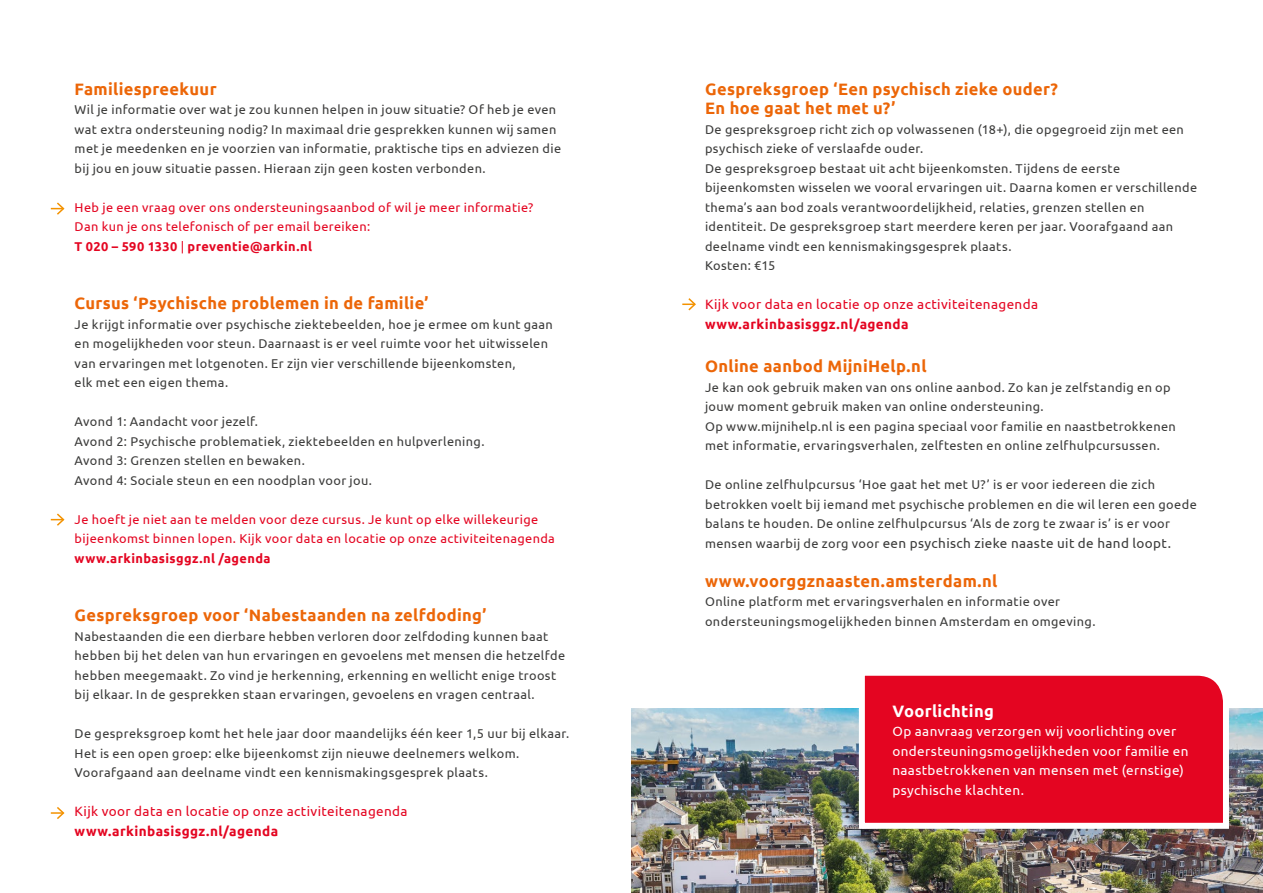
<style>
.page{position:relative;width:1263px;height:893px;background:#fff}
.page>*{position:absolute;margin:0;border:0;box-sizing:border-box;transform-origin:0 0}
.t1{font:700 16.5px/19.5px "Ubuntu";letter-spacing:.02em;color:#ec6608}
.t2{font:700 16.5px "Ubuntu";letter-spacing:.02em;color:#fff}
.t3{font:13.5px/19.5px "Ubuntu";letter-spacing:.03em;color:#fff}
.t4{font:13.5px "Ubuntu";letter-spacing:.03em;color:#e40521}
.t5{font:13.5px "Ubuntu";letter-spacing:.025em;color:#3c3c3b}
.t6{font:700 13.5px "Ubuntu";letter-spacing:.03em;color:#e40521}
.t7{font:12.75px/19.5px "Ubuntu";letter-spacing:.03em;color:#3c3c3b}
.t8{font:12.75px/19.5px "Ubuntu";letter-spacing:.03em;color:#e40521}
.t9{font:700 12.75px "Ubuntu";letter-spacing:.035em;color:#e40521}
.s1{font-weight:700}
.s2{font-size:12.75px}
</style>
<div class="page">
<img style="left:631px;top:708px;width:632px;height:185px">
<svg style="left:856px;top:675px;width:376px;height:157px;background:#e21c34"></svg>
<svg style="left:51px;top:202px;width:14px;height:13px"></svg>
<svg style="left:51px;top:513px;width:14px;height:13px"></svg>
<svg style="left:51px;top:807px;width:14px;height:12px"></svg>
<svg style="left:682px;top:298px;width:14px;height:13px"></svg>
<p class="t1" style="left:75px;top:79px;width:143px">Familiespreekuur</p>
<p class="t7" style="left:75px;top:100px;width:488px">Wil je informatie over wat je zou kunnen helpen in jouw situatie? Of heb je even wat extra ondersteuning nodig? In maximaal drie gesprekken kunnen wij samen met je meedenken en je voorzien van informatie, praktische tips en adviezen die bij jou en jouw situatie passen. Hieraan zijn geen kosten verbonden.</p>
<p class="t8" style="left:75px;top:197px;width:460px">Heb je een vraag over ons ondersteuningsaanbod of wil je meer informatie?<br>Dan kun je ons telefonisch of per email bereiken:<br><span class="s1">T 020 – 590 1330</span> | <span class="s1">preventie@arkin.nl</span></p>
<p class="t1" style="left:75px;top:294px;width:355px">Cursus ‘Psychische problemen in de familie’</p>
<p class="t7" style="left:75px;top:314px;width:480px">Je krijgt informatie over psychische ziektebeelden, hoe je ermee om kunt gaan en mogelijkheden voor steun. Daarnaast is er veel ruimte voor het uitwisselen van ervaringen met lotgenoten. Er zijn vier verschillende bijeenkomsten,<br>elk met een eigen thema.</p>
<p class="t7" style="left:75px;top:412px;width:411px">Avond 1: Aandacht voor jezelf.<br>Avond 2: Psychische problematiek, ziektebeelden en hulpverlening.<br>Avond 3: Grenzen stellen en bewaken.<br>Avond 4: Sociale steun en een noodplan voor jou.</p>
<p class="t8" style="left:75px;top:509px;width:482px">Je hoeft je niet aan te melden voor deze cursus. Je kunt op elke willekeurige bijeenkomst binnen lopen. Kijk voor data en locatie op onze activiteitenagenda</p>
<p class="t9" style="left:75px;top:551px;width:197px">www.arkinbasisggz.nl /agenda</p>
<p class="t1" style="left:75px;top:606px;width:413px">Gespreksgroep voor ‘Nabestaanden na zelfdoding’</p>
<p class="t7" style="left:75px;top:626px;width:492px">Nabestaanden die een dierbare hebben verloren door zelfdoding kunnen baat hebben bij het delen van hun ervaringen en gevoelens met mensen die hetzelfde hebben meegemaakt. Zo vind je herkenning, erkenning en wellicht enige troost bij elkaar. In de gesprekken staan ervaringen, gevoelens en vragen centraal.</p>
<p class="t7" style="left:75px;top:724px;width:496px">De gespreksgroep komt het hele jaar door maandelijks één keer 1,5 uur bij elkaar.<br>Het is een open groep: elke bijeenkomst zijn nieuwe deelnemers welkom.<br>Voorafgaand aan deelname vindt een kennismakingsgesprek plaats.</p>
<p class="t4" style="left:75px;top:803px;width:334px">Kijk voor data en locatie op onze activiteitenagenda</p>
<p class="t6" style="left:75px;top:823px;width:205px">www.arkinbasisggz.nl/agenda</p>
<p class="t1" style="left:705px;top:79px;width:354px">Gespreksgroep ‘Een psychisch zieke ouder?<br>En hoe gaat het met u?’</p>
<p class="t7" style="left:705px;top:119px;width:494px">De gespreksgroep richt zich op volwassenen (18+), die opgegroeid zijn met een psychisch zieke of verslaafde ouder.<br>De gespreksgroep bestaat uit acht bijeenkomsten. Tijdens de eerste bijeenkomsten wisselen we vooral ervaringen uit. Daarna komen er verschillende thema’s aan bod zoals verantwoordelijkheid, relaties, grenzen stellen en identiteit. De gespreksgroep start meerdere keren per jaar. Voorafgaand aan deelname vindt een kennismakingsgesprek plaats.<br>Kosten: €15</p>
<p class="t4" style="left:705px;top:296px;width:334px">Kijk voor data en locatie op onze activiteitenagenda</p>
<p class="t6" style="left:705px;top:316px;width:205px">www.arkinbasisggz.nl/agenda</p>
<p class="t1" style="left:705px;top:357px;width:223px">Online aanbod MijniHelp.nl</p>
<p class="t7" style="left:705px;top:377px;width:472px">Je kan ook gebruik maken van ons online aanbod. Zo kan je zelfstandig en op jouw moment gebruik maken van online ondersteuning.<br>Op www.mijnihelp.nl is een pagina speciaal voor familie en naastbetrokkenen met informatie, ervaringsverhalen, zelftesten en online zelfhulpcursussen.</p>
<p class="t7" style="left:705px;top:475px;width:493px">De online zelfhulpcursus ‘Hoe gaat het met U?’ is er voor iedereen die zich betrokken voelt bij iemand met psychische problemen en die wil leren een goede balans te houden. De online zelfhulpcursus ‘Als de zorg te zwaar is’ is er voor</p>
<p class="t5" style="left:705px;top:535px;width:467px"><span class="s2">mensen waarbij de zorg voor</span> een psychisch zieke naaste uit de hand loopt.</p>
<p class="t1" style="left:705px;top:571px;width:294px">www.voorggznaasten.amsterdam.nl</p>
<p class="t7" style="left:705px;top:592px;width:392px">Online platform met ervaringsverhalen en informatie over ondersteuningsmogelijkheden binnen Amsterdam en omgeving.</p>
<p class="t2" style="left:892px;top:701px;width:103px">Voorlichting</p>
<p class="t3" style="left:892px;top:721px;width:298px">Op aanvraag verzorgen wij voorlichting over ondersteuningsmogelijkheden voor familie en naastbetrokkenen van mensen met (ernstige) psychische klachten.</p>
</div>
